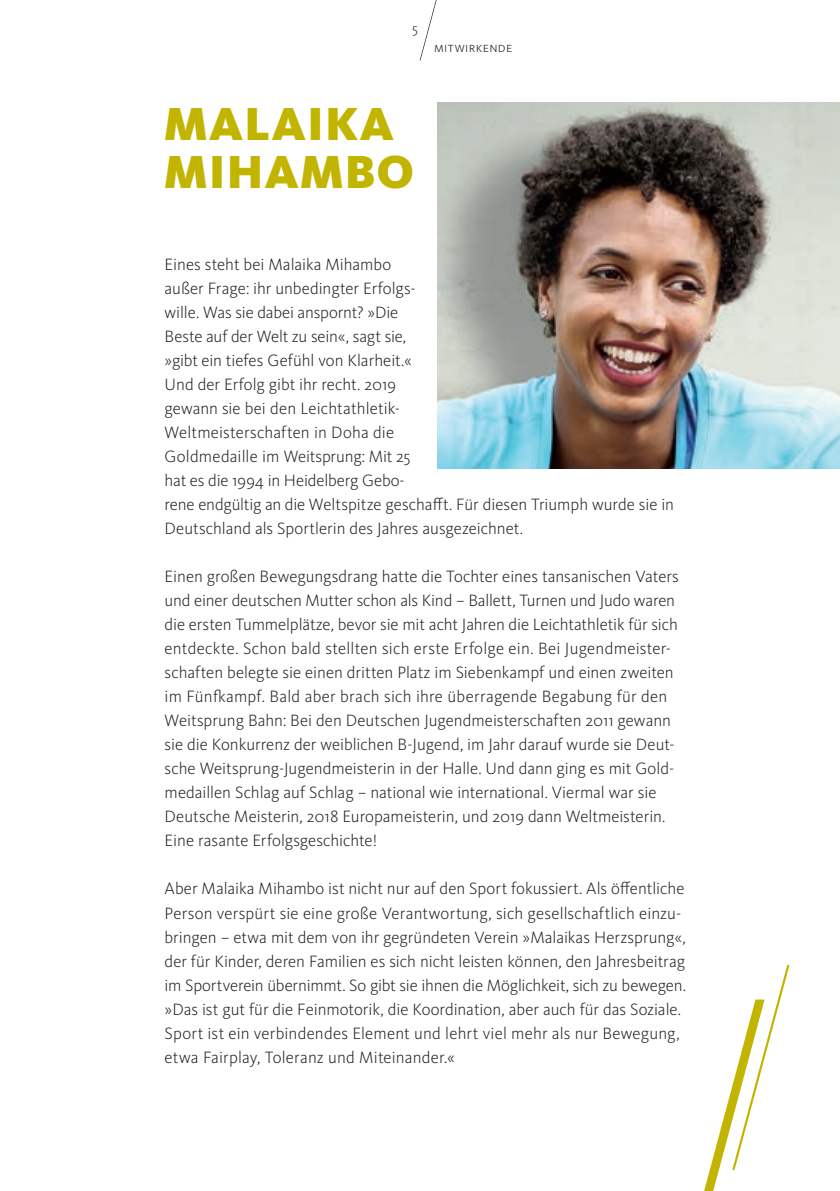
<style>
.page{position:relative;width:840px;height:1191px;background:#fff}
.page>*{position:absolute;margin:0;border:0;box-sizing:border-box;transform-origin:0 0}
.t1{font:900 48px/48px "WDR Sans";letter-spacing:.02em;color:#c2b501}
.t2{font:300 17px/24px "WDR Sans";letter-spacing:-.005em;color:#231f20}
.t3{font:300 14px "WDR Sans";letter-spacing:.03em;color:#231f20}
</style>
<div class="page">
<svg style="left:419px;top:0;width:18px;height:61px"></svg>
<svg style="left:704px;top:965px;width:85px;height:226px"></svg>
<img style="left:437px;top:102px;width:402px;height:366px">
<p class="t3" style="left:412px;top:20px;width:7px">5</p>
<p class="t3" style="left:434px;top:39px;width:80px">mitwirkende</p>
<h1 class="t1" style="left:164px;top:99px;width:251px">MALAIKA<br>MIHAMBO</h1>
<p class="t2" style="left:164px;top:252px;width:510px">Eines steht bei Malaika Mihambo<br>außer Frage: ihr unbedingter Erfolgs-<br>wille. Was sie dabei anspornt? »Die<br>Beste auf der Welt zu sein«, sagt sie,<br>»gibt ein tiefes Gefühl von Klarheit.«<br>Und der Erfolg gibt ihr recht. 2019<br>gewann sie bei den Leichtathletik-<br>Weltmeisterschaften in Doha die<br>Goldmedaille im Weitsprung: Mit 25<br>hat es die 1994 in Heidelberg Gebo-<br>rene endgültig an die Weltspitze geschafft. Für diesen Triumph wurde sie in Deutschland als Sportlerin des Jahres ausgezeichnet.</p>
<p class="t2" style="left:164px;top:564px;width:515px">Einen großen Bewegungsdrang hatte die Tochter eines tansanischen Vaters und einer deutschen Mutter schon als Kind – Ballett, Turnen und Judo waren die ersten Tummelplätze, bevor sie mit acht Jahren die Leichtathletik für sich entdeckte. Schon bald stellten sich erste Erfolge ein. Bei Jugendmeister&shy;schaften belegte sie einen dritten Platz im Siebenkampf und einen zweiten im Fünfkampf. Bald aber brach sich ihre überragende Begabung für den Weitsprung Bahn: Bei den Deutschen Jugendmeisterschaften 2011 gewann sie die Konkurrenz der weiblichen B-Jugend, im Jahr darauf wurde sie Deut&shy;sche Weitsprung-Jugendmeisterin in der Halle. Und dann ging es mit Gold&shy;medaillen Schlag auf Schlag – national wie international. Viermal war sie Deutsche Meisterin, 2018 Europameisterin, und 2019 dann Weltmeisterin.<br>Eine rasante Erfolgsgeschichte!</p>
<p class="t2" style="left:164px;top:876px;width:522px">Aber Malaika Mihambo ist nicht nur auf den Sport fokussiert. Als öffentliche Person verspürt sie eine große Verantwortung, sich gesellschaftlich einzu&shy;bringen – etwa mit dem von ihr gegründeten Verein »Malaikas Herzsprung«, der für Kinder, deren Familien es sich nicht leisten können, den Jahresbeitrag im Sportverein übernimmt. So gibt sie ihnen die Möglichkeit, sich zu bewegen. »Das ist gut für die Feinmotorik, die Koordination, aber auch für das Soziale.<br>Sport ist ein verbindendes Element und lehrt viel mehr als nur Bewegung, etwa Fairplay, Toleranz und Miteinander.«</p>
</div>
